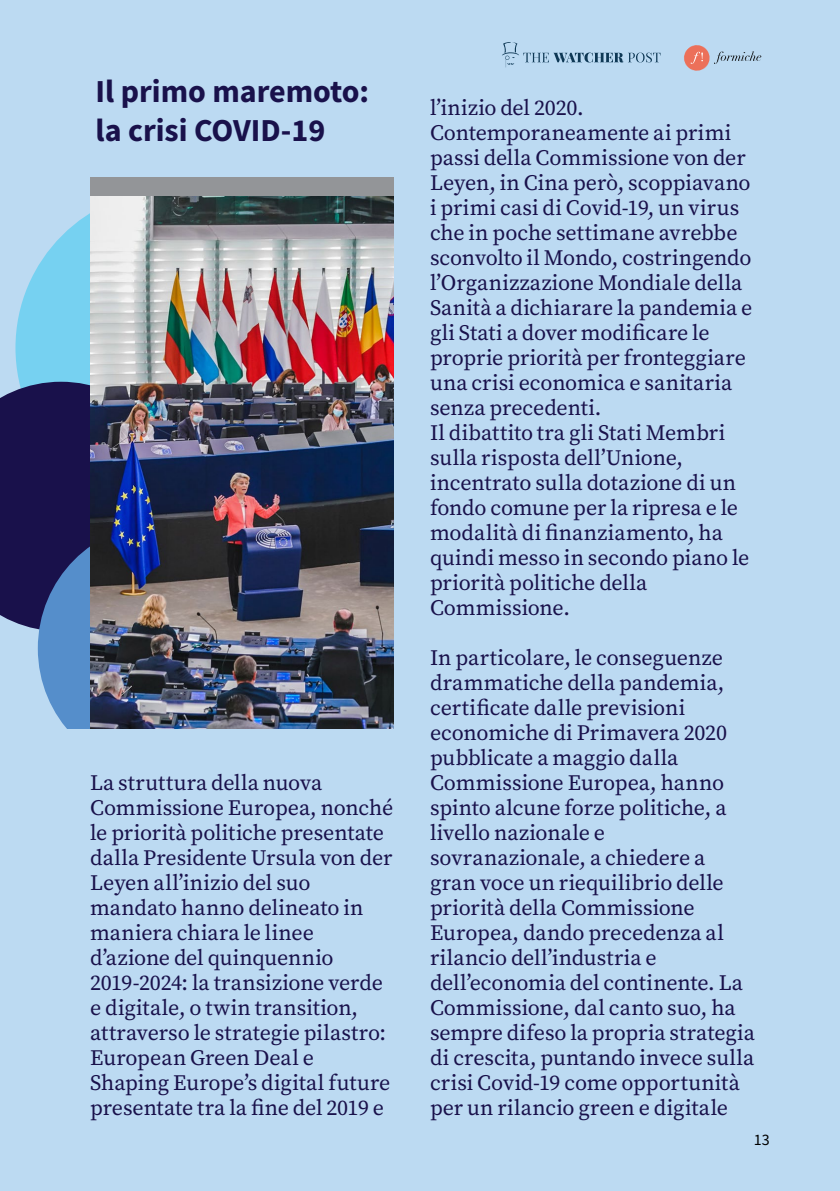
<style>
.page{position:relative;width:840px;height:1191px;background:#fff}
.page>*{position:absolute;margin:0;border:0;box-sizing:border-box;transform-origin:0 0}
.t1{font:700 32px/38.4px "Source Sans Pro";color:#19114b}
.t2{font:22px/25px "Source Serif Pro";letter-spacing:-.005em;color:#19114b}
.t3{font:16px "Source Sans Pro";color:#000}
</style>
<div class="page">
<div style="left:0;top:0;width:839px;height:1191px;background:#bcdaf2"></div>
<svg style="left:15px;top:213px;width:75px;height:169px;fill:#76d1f1"></svg>
<div style="left:0;top:382px;width:90px;height:247px;background:#19114b"></div>
<svg style="left:38px;top:523px;width:52px;height:205px;background:#4c72ab"></svg>
<div style="left:90px;top:178px;width:303px;height:550px;background:#939598"></div>
<img style="left:90px;top:197px;width:303px;height:531px">
<svg style="left:684px;top:45px;width:77px;height:26px"></svg>
<svg style="left:502px;top:42px;width:158px;height:25px"></svg>
<h1 class="t1" style="left:96px;top:72px;width:275px">Il primo maremoto: la crisi COVID-19</h1>
<p class="t2" style="left:90px;top:770px;width:304px">La struttura della nuova<br>Commissione Europea, nonché le priorità politiche presentate dalla Presidente Ursula von der<br>Leyen all’inizio del suo mandato hanno delineato in maniera chiara le linee d’azione del quinquennio<br>2019-2024: la transizione verde e digitale, o twin transition, attraverso le strategie pilastro:<br>European Green Deal e<br>Shaping Europe’s digital future presentate tra la fine del 2019 e</p>
<p class="t2" style="left:430px;top:95px;width:324px">l’inizio del 2020.<br>Contemporaneamente ai primi passi della Commissione von der<br>Leyen, in Cina però, scoppiavano i primi casi di Covid-19, un virus che in poche settimane avrebbe sconvolto il Mondo, costringendo l’Organizzazione Mondiale della<br>Sanità a dichiarare la pandemia e gli Stati a dover modificare le proprie priorità per fronteggiare una crisi economica e sanitaria senza precedenti.<br>Il dibattito tra gli Stati Membri sulla risposta dell’Unione, incentrato sulla dotazione di un fondo comune per la ripresa e le modalità di finanziamento, ha quindi messo in secondo piano le priorità politiche della<br>Commissione.</p>
<p class="t2" style="left:430px;top:645px;width:326px">In particolare, le conseguenze drammatiche della pandemia, certificate dalle previsioni economiche di Primavera 2020 pubblicate a maggio dalla<br>Commissione Europea, hanno spinto alcune forze politiche, a livello nazionale e sovranazionale, a chiedere a gran voce un riequilibrio delle priorità della Commissione<br>Europea, dando precedenza al rilancio dell’industria e dell’economia del continente. La<br>Commissione, dal canto suo, ha sempre difeso la propria strategia di crescita, puntando invece sulla crisi Covid-19 come opportunità per un rilancio green e digitale</p>
<p class="t3" style="left:753px;top:1129px;width:17px">13</p>
</div>
